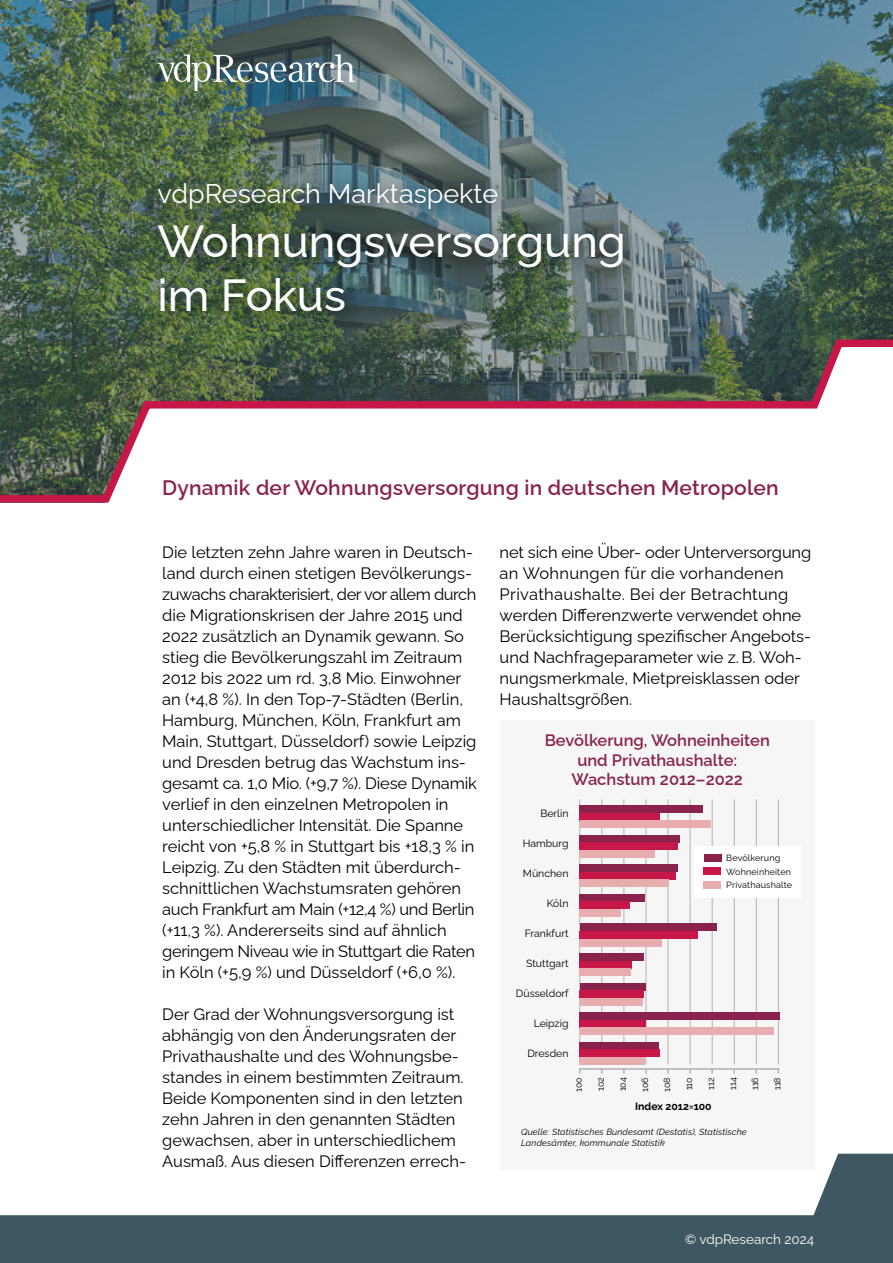
<style>
.page{position:relative;width:893px;height:1263px;background:#fff}
.page>*{position:absolute;margin:0;border:0;box-sizing:border-box;transform-origin:0 0}
.t1{font:500 45px/54px "Raleway";color:#fff}
.t2{font:27px "Raleway";color:#fff}
.t3{font:600 21px "Raleway";letter-spacing:.01em;color:#8a234b}
.t4{font:16.5px/21px "Raleway";color:#000}
.t5{font:600 16.5px/19.8px "Raleway";color:#8a234b;text-align:center}
.t6{font:13.5px "Raleway";color:#fff}
.t7{font:10.5px "Raleway";color:#000}
.t8{font:700 10.5px "Raleway";color:#000}
.t9{font:italic 9px/10.8px "Raleway";letter-spacing:.015em;color:#000}
.t10{font:9px/13.5px "Raleway";letter-spacing:.015em;color:#000}
</style>
<div class="page">
<svg style="left:0;top:1154px;width:893px;height:109px"></svg>
<div style="left:500px;top:720px;width:314px;height:449px;background:#f6f6f6"></div>
<hr style="left:579px;top:799px;width:1px;height:265px;background:#b3b2b2">
<hr style="left:602px;top:799px;width:1px;height:265px;background:#b3b2b2">
<hr style="left:624px;top:799px;width:1px;height:265px;background:#b3b2b2">
<hr style="left:646px;top:799px;width:1px;height:265px;background:#b3b2b2">
<hr style="left:668px;top:799px;width:1px;height:265px;background:#b3b2b2">
<hr style="left:690px;top:799px;width:1px;height:265px;background:#b3b2b2">
<hr style="left:712px;top:799px;width:1px;height:265px;background:#b3b2b2">
<hr style="left:734px;top:799px;width:1px;height:265px;background:#b3b2b2">
<hr style="left:756px;top:799px;width:1px;height:265px;background:#b3b2b2">
<hr style="left:778px;top:799px;width:1px;height:265px;background:#b3b2b2">
<img style="left:0;top:0;width:893px;height:336px">
<svg style="left:0;top:336px;width:893px;height:167px"></svg>
<div style="left:145px;top:168px;width:499px;height:164px;background:#000;opacity:.75"></div>
<img style="left:158px;top:54px;width:197px;height:37px">
<div style="left:580px;top:805px;width:123px;height:8px;background:#8a234b"></div>
<div style="left:580px;top:813px;width:80px;height:7px;background:#c71748"></div>
<div style="left:580px;top:820px;width:130px;height:8px;background:#e8adaf"></div>
<div style="left:580px;top:835px;width:100px;height:7px;background:#8a234b"></div>
<div style="left:580px;top:842px;width:98px;height:8px;background:#c71748"></div>
<div style="left:580px;top:850px;width:75px;height:8px;background:#e8adaf"></div>
<div style="left:580px;top:864px;width:98px;height:8px;background:#8a234b"></div>
<div style="left:580px;top:872px;width:96px;height:7px;background:#c71748"></div>
<div style="left:580px;top:879px;width:89px;height:8px;background:#e8adaf"></div>
<div style="left:580px;top:923px;width:136px;height:8px;background:#8a234b"></div>
<div style="left:580px;top:931px;width:118px;height:8px;background:#c71748"></div>
<div style="left:580px;top:939px;width:82px;height:7px;background:#e8adaf"></div>
<div style="left:580px;top:953px;width:64px;height:8px;background:#8a234b"></div>
<div style="left:580px;top:961px;width:52px;height:7px;background:#c71748"></div>
<div style="left:580px;top:968px;width:51px;height:8px;background:#e8adaf"></div>
<div style="left:580px;top:983px;width:65px;height:7px;background:#8a234b"></div>
<div style="left:580px;top:990px;width:64px;height:8px;background:#c71748"></div>
<div style="left:580px;top:998px;width:62px;height:8px;background:#e8adaf"></div>
<div style="left:579px;top:1042px;width:80px;height:7px;background:#8a234b"></div>
<div style="left:579px;top:1049px;width:81px;height:8px;background:#c71748"></div>
<div style="left:579px;top:1057px;width:65px;height:8px;background:#e8adaf"></div>
<div style="left:580px;top:1012px;width:200px;height:8px;background:#8a234b"></div>
<div style="left:580px;top:1020px;width:66px;height:7px;background:#c71748"></div>
<div style="left:580px;top:1027px;width:193px;height:8px;background:#e8adaf"></div>
<div style="left:580px;top:894px;width:65px;height:7px;background:#8a234b"></div>
<div style="left:580px;top:901px;width:50px;height:8px;background:#c71748"></div>
<div style="left:580px;top:909px;width:41px;height:8px;background:#e8adaf"></div>
<div style="left:694px;top:846px;width:106px;height:51px;background:#fff"></div>
<div style="left:704px;top:854px;width:17px;height:7px;background:#8a234b"></div>
<div style="left:704px;top:868px;width:17px;height:7px;background:#c71748"></div>
<div style="left:704px;top:881px;width:17px;height:8px;background:#e8adaf"></div>
<hr style="left:579px;top:1068px;width:200px;height:2px;background:#b3b2b2">
<h2 class="t2" style="left:158px;top:172px;width:342px">vdpResearch Marktaspekte</h2>
<h1 class="t1" style="left:158px;top:209px;width:470px">Wohnungsversorgung im Fokus</h1>
<p class="t3" style="left:162px;top:471px;width:618px">Dynamik der Wohnungsversorgung in deutschen Metropolen</p>
<p class="t4" style="left:162px;top:540px;width:316px">Die letzten zehn Jahre waren in Deutsch&shy;land durch einen stetigen Bevölkerungs&shy;zuwachs charakterisiert, der vor allem durch die Migrationskrisen der Jahre 2015 und 2022 zusätzlich an Dynamik gewann. So stieg die Bevölkerungszahl im Zeitraum 2012 bis 2022 um rd. 3,8 Mio. Einwohner an (+4,8 %). In den Top-7-Städten (Berlin, Hamburg, München, Köln, Frankfurt am Main, Stuttgart, Düsseldorf) sowie Leipzig und Dresden betrug das Wachstum ins&shy;gesamt ca. 1,0 Mio. (+9,7 %). Diese Dynamik verlief in den einzelnen Metropolen in unterschiedlicher Intensität. Die Spanne reicht von +5,8 % in Stuttgart bis +18,3 % in Leipzig. Zu den Städten mit überdurch&shy;schnittlichen Wachstumsraten gehören auch Frankfurt am Main (+12,4 %) und Berlin (+11,3 %). Andererseits sind auf ähnlich geringem Niveau wie in Stuttgart die Raten in Köln (+5,9 %) und Düsseldorf (+6,0 %).</p>
<p class="t4" style="left:162px;top:1002px;width:305px">Der Grad der Wohnungsversorgung ist abhängig von den Änderungsraten der Privathaushalte und des Wohnungsbe&shy;standes in einem bestimmten Zeitraum.<br>Beide Komponenten sind in den letzten zehn Jahren in den genannten Städten gewachsen, aber in unterschiedlichem Ausmaß. Aus diesen Differenzen errech-</p>
<p class="t4" style="left:500px;top:540px;width:313px">net sich eine Über- oder Unterversorgung an Wohnungen für die vorhandenen Privathaushalte. Bei der Betrachtung werden Differenzwerte verwendet ohne Berücksichtigung spezifischer Angebots&shy;und Nachfrageparameter wie z. B. Woh&shy;nungsmerkmale, Mietpreisklassen oder Haushaltsgrößen.</p>
<p class="t5" style="left:545px;top:728px;width:227px">Bevölkerung, Wohneinheiten und Privathaushalte:<br>Wachstum 2012–2022</p>
<p class="t7" style="left:540px;top:805px;width:30px">Berlin</p>
<p class="t7" style="left:523px;top:835px;width:47px">Hamburg</p>
<p class="t7" style="left:523px;top:865px;width:47px">München</p>
<p class="t7" style="left:547px;top:895px;width:23px">Köln</p>
<p class="t7" style="left:525px;top:925px;width:45px">Frankfurt</p>
<p class="t7" style="left:526px;top:955px;width:44px">Stuttgart</p>
<p class="t7" style="left:516px;top:985px;width:54px">Düsseldorf</p>
<p class="t7" style="left:534px;top:1015px;width:36px">Leipzig</p>
<p class="t7" style="left:527px;top:1045px;width:43px">Dresden</p>
<p class="t10" style="left:726px;top:850px;width:67px">Bevölkerung<br>Wohneinheiten<br>Privathaushalte</p>
<p class="t10" style="left:571px;top:1092px;width:16px;rotate:-90deg">100</p>
<p class="t10" style="left:593px;top:1091px;width:16px;rotate:-90deg">102</p>
<p class="t10" style="left:615px;top:1091px;width:16px;rotate:-90deg">104</p>
<p class="t10" style="left:637px;top:1092px;width:16px;rotate:-90deg">106</p>
<p class="t10" style="left:659px;top:1092px;width:16px;rotate:-90deg">108</p>
<p class="t10" style="left:681px;top:1090px;width:15px;rotate:-90deg">110</p>
<p class="t10" style="left:703px;top:1089px;width:14px;rotate:-90deg">112</p>
<p class="t10" style="left:725px;top:1090px;width:14px;rotate:-90deg">114</p>
<p class="t10" style="left:747px;top:1090px;width:15px;rotate:-90deg">116</p>
<p class="t10" style="left:769px;top:1090px;width:15px;rotate:-90deg">118</p>
<p class="t8" style="left:635px;top:1100px;width:78px">Index 2012=100</p>
<p class="t9" style="left:521px;top:1126px;width:227px">Quelle: Statistisches Bundesamt (Destatis), Statistische<br>Landesämter, kommunale Statistik</p>
<p class="t6" style="left:685px;top:1228px;width:131px">© vdpResearch 2024</p>
</div>
